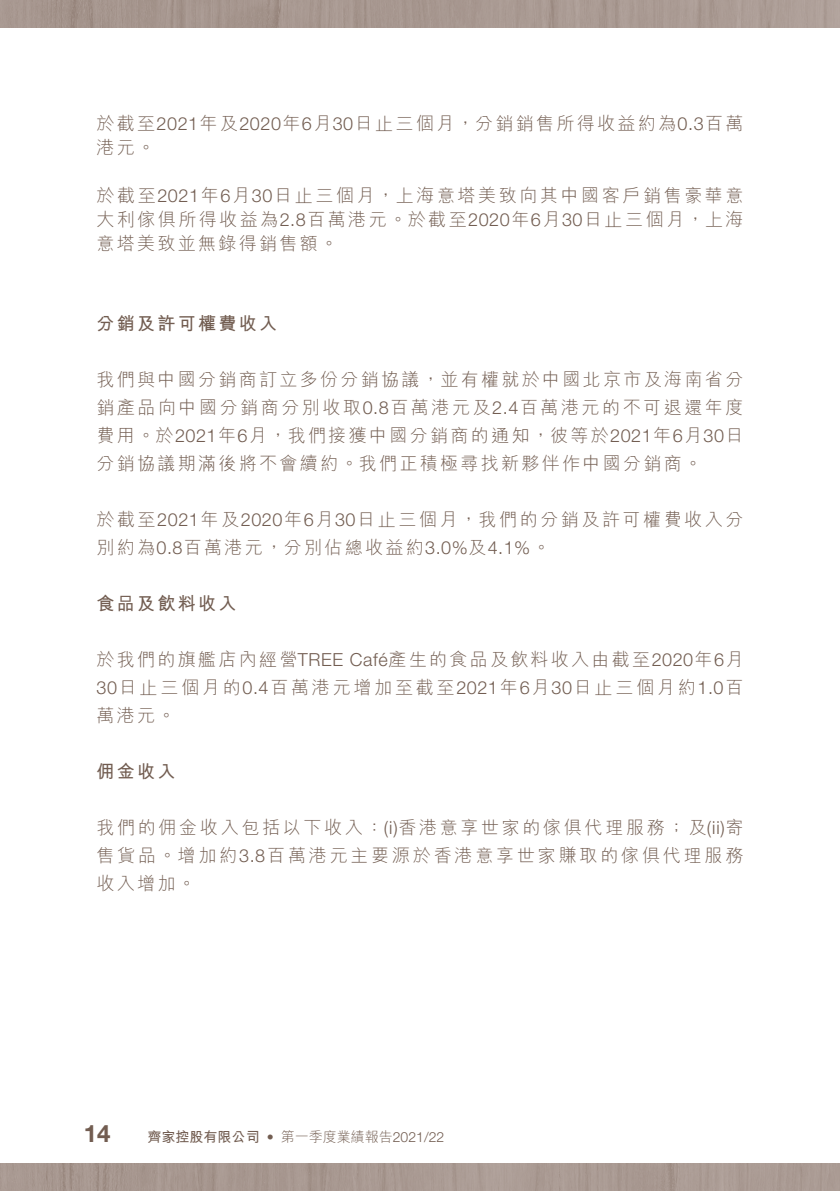
<style>
.page{position:relative;width:840px;height:1191px;background:#fff}
.page>*{position:absolute;margin:0;border:0;box-sizing:border-box;transform-origin:0 0}
.t1{font:700 24px "Helvetica Neue LT Std";color:#725d51}
._00_txt{font:300 18px/28px "M Hei HK";letter-spacing:.13em;color:#725d51;text-align:justify}
._02_H2{font:700 18px "M Hei HK";letter-spacing:.13em;color:#725d51}
.t2{font:700 14px "M Hei HK";color:#725d51}
.s1{font-family:"Helvetica Neue LT Std"}
.s2{font-family:"Helvetica Neue LT Std";font-weight:300}
.s3{font-weight:300}
</style>
<div class="page">
<img style="left:0;top:0;width:840px;height:1191px">
<div style="left:0;top:28px;width:839px;height:1134px;background:#fff"></div>
<p class="_00_txt" style="left:96px;top:111px;width:648px;line-height:24px">於截至<span class="s1">2021</span>年及<span class="s1">2020</span>年<span class="s1">6</span>月<span class="s1">30</span>日止三個月，分銷銷售所得收益約為<span class="s1">0.3</span>百萬港元。</p>
<p class="_00_txt" style="left:96px;top:183px;width:648px;line-height:24px">於截至<span class="s1">2021</span>年<span class="s1">6</span>月<span class="s1">30</span>日止三個月，上海意塔美致向其中國客戶銷售豪華意大利傢俱所得收益為<span class="s1">2.8</span>百萬港元。於截至<span class="s1">2020</span>年<span class="s1">6</span>月<span class="s1">30</span>日止三個月，上海意塔美致並無錄得銷售額。</p>
<p class="_02_H2" style="left:96px;top:310px;width:182px">分銷及許可權費收入</p>
<p class="_00_txt" style="left:96px;top:365px;width:648px">我們與中國分銷商訂立多份分銷協議，並有權就於中國北京市及海南省分銷產品向中國分銷商分別收取<span class="s1">0.8</span>百萬港元及<span class="s1">2.4</span>百萬港元的不可退還年度費用。於<span class="s1">2021</span>年<span class="s1">6</span>月，我們接獲中國分銷商的通知，彼等於<span class="s1">2021</span>年<span class="s1">6</span>月<span class="s1">30</span>日分銷協議期滿後將不會續約。我們正積極尋找新夥伴作中國分銷商。</p>
<p class="_00_txt" style="left:96px;top:505px;width:648px">於截至<span class="s1">2021</span>年及<span class="s1">2020</span>年<span class="s1">6</span>月<span class="s1">30</span>日止三個月，我們的分銷及許可權費收入分別約為<span class="s1">0.8</span>百萬港元，分別佔總收益約<span class="s1">3.0%</span>及<span class="s1">4.1%</span>。</p>
<p class="_02_H2" style="left:96px;top:590px;width:141px">食品及飲料收入</p>
<p class="_00_txt" style="left:96px;top:645px;width:648px">於我們的旗艦店內經營<span class="s1">TREE Café</span>產生的食品及飲料收入由截至<span class="s1">2020</span>年<span class="s1">6</span>月<span class="s1">30</span>日止三個月的<span class="s1">0.4</span>百萬港元增加至截至<span class="s1">2021</span>年<span class="s1">6</span>月<span class="s1">30</span>日止三個月約<span class="s1">1.0</span>百萬港元。</p>
<p class="_02_H2" style="left:96px;top:758px;width:80px">佣金收入</p>
<p class="_00_txt" style="left:96px;top:813px;width:648px">我們的佣金收入包括以下收入：<span class="s1">(i)</span>香港意享世家的傢俱代理服務；及<span class="s1">(ii)</span>寄售貨品。增加約<span class="s1">3.8</span>百萬港元主要源於香港意享世家賺取的傢俱代理服務收入增加。</p>
<h1 class="t1" style="left:84px;top:1118px;width:28px">14</h1>
<p class="t2" style="left:147px;top:1127px;width:298px">齊家控股有限公司 <span class="s2">•</span> <span class="s3">第一季度業績報告</span><span class="s2">2021/22</span></p>
</div>
